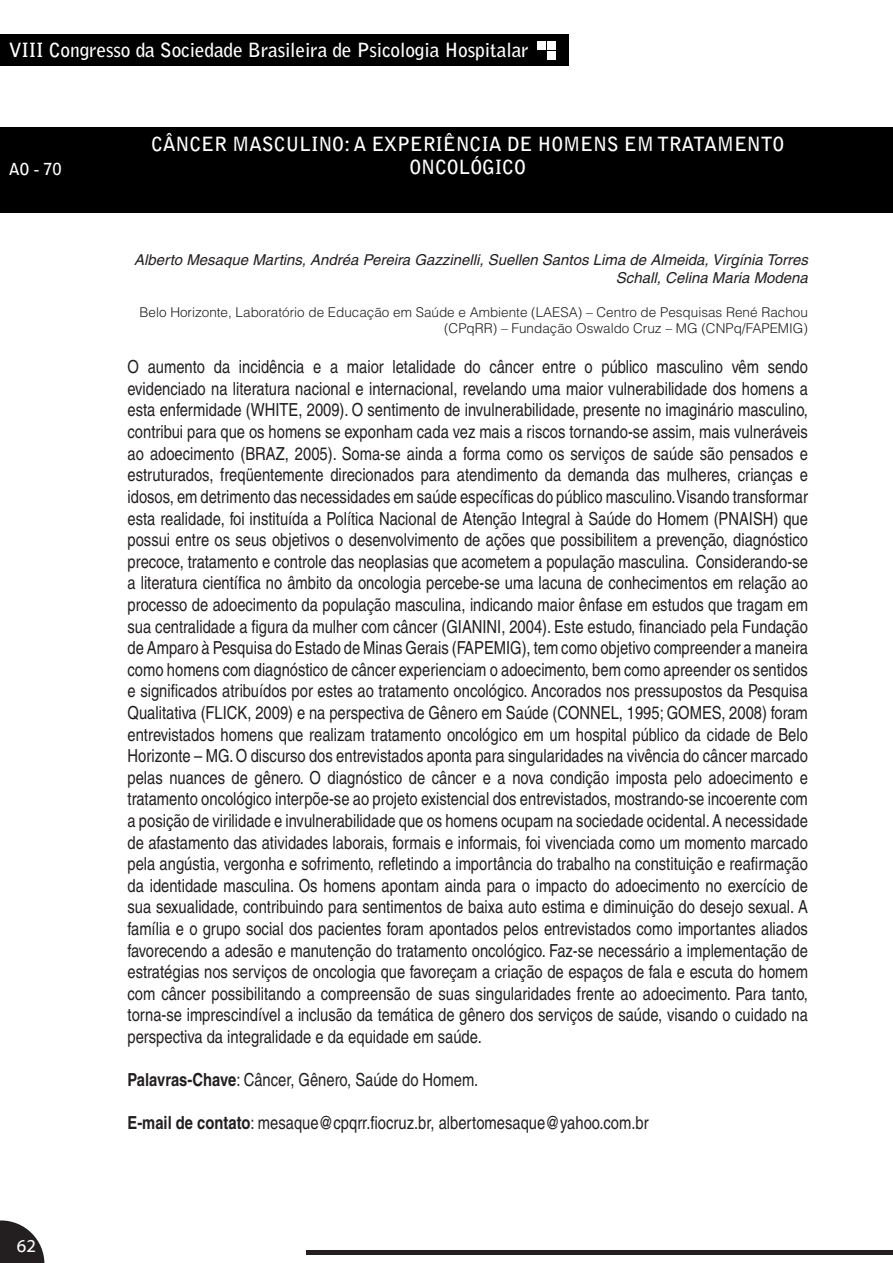
<style>
.page{position:relative;width:893px;height:1263px;background:#fff}
.page>*{position:absolute;margin:0;border:0;box-sizing:border-box;transform-origin:0 0}
.t1{font:700 19.5px/23.4px "Bell Gothic Std";letter-spacing:-.01em;color:#fff;text-align:center}
.t2{font:condensed 18px/21.6px "Helvetica";color:#231f20;text-align:justify}
.t3{font:18px "Myriad Web Pro";color:#fff}
.t4{font:700 16.5px "Bell Gothic Std";color:#fff}
.t5{font:italic 15px/18px "Helvetica";color:#231f20;text-align:right}
.t6{font:300 13.5px/16.2px "Helvetica";color:#231f20;text-align:right}
.s1{font-weight:700}
</style>
<div class="page">
<div style="left:0;top:34px;width:569px;height:32px;background:#000"></div>
<div style="left:537px;top:41px;width:9px;height:9px;background:#fff"></div>
<div style="left:547px;top:41px;width:9px;height:9px;background:#fff"></div>
<div style="left:547px;top:51px;width:9px;height:9px;background:#fff"></div>
<div style="left:0;top:128px;width:893px;height:85px;background:#000"></div>
<svg style="left:0;top:1220px;width:44px;height:43px"></svg>
<div style="left:306px;top:1250px;width:587px;height:5px;background:#231f20"></div>
<p class="t1" style="left:9px;top:38px;width:522px">VIII Congresso da Sociedade Brasileira de Psicologia Hospitalar</p>
<p class="t4" style="left:9px;top:159px;width:55px">AO - 70</p>
<p class="t3" style="left:17px;top:1236px;width:21px">62</p>
<p class="t1" style="left:151px;top:132px;width:635px">CÂNCER MASCULINO: A EXPERIÊNCIA DE HOMENS EM TRATAMENTO<br>ONCOLÓGICO</p>
<p class="t5" style="left:134px;top:251px;width:675px">Alberto Mesaque Martins, Andréa Pereira Gazzinelli, Suellen Santos Lima de Almeida, Virgínia Torres<br>Schall, Celina Maria Modena</p>
<p class="t6" style="left:140px;top:304px;width:670px">Belo Horizonte, Laboratório de Educação em Saúde e Ambiente (LAESA) – Centro de Pesquisas René Rachou (CPqRR) – Fundação Oswaldo Cruz – MG (CNPq/FAPEMIG)</p>
<p class="t2" style="left:128px;top:356px;width:682px">O aumento da incidência e a maior letalidade do câncer entre o público masculino vêm sendo evidenciado na literatura nacional e internacional, revelando uma maior vulnerabilidade dos homens a esta enfermidade (WHITE, 2009). O sentimento de invulnerabilidade, presente no imaginário masculino, contribui para que os homens se exponham cada vez mais a riscos tornando-se assim, mais vulneráveis ao adoecimento (BRAZ, 2005). Soma-se ainda a forma como os serviços de saúde são pensados e estruturados, freqüentemente direcionados para atendimento da demanda das mulheres, crianças e idosos, em detrimento das necessidades em saúde específicas do público masculino. Visando transformar esta realidade, foi instituída a Política Nacional de Atenção Integral à Saúde do Homem (PNAISH) que possui entre os seus objetivos o desenvolvimento de ações que possibilitem a prevenção, diagnóstico precoce, tratamento e controle das neoplasias que acometem a população masculina. Considerando-se a literatura científica no âmbito da oncologia percebe-se uma lacuna de conhecimentos em relação ao processo de adoecimento da população masculina, indicando maior ênfase em estudos que tragam em sua centralidade a figura da mulher com câncer (GIANINI, 2004). Este estudo, financiado pela Fundação de Amparo à Pesquisa do Estado de Minas Gerais (FAPEMIG), tem como objetivo compreender a maneira como homens com diagnóstico de câncer experienciam o adoecimento, bem como apreender os sentidos e significados atribuídos por estes ao tratamento oncológico. Ancorados nos pressupostos da Pesquisa Qualitativa (FLICK, 2009) e na perspectiva de Gênero em Saúde (CONNEL, 1995; GOMES, 2008) foram entrevistados homens que realizam tratamento oncológico em um hospital público da cidade de Belo Horizonte – MG. O discurso dos entrevistados aponta para singularidades na vivência do câncer marcado pelas nuances de gênero. O diagnóstico de câncer e a nova condição imposta pelo adoecimento e tratamento oncológico interpõe-se ao projeto existencial dos entrevistados, mostrando-se incoerente com a posição de virilidade e invulnerabilidade que os homens ocupam na sociedade ocidental. A necessidade de afastamento das atividades laborais, formais e informais, foi vivenciada como um momento marcado pela angústia, vergonha e sofrimento, refletindo a importância do trabalho na constituição e reafirmação da identidade masculina. Os homens apontam ainda para o impacto do adoecimento no exercício de sua sexualidade, contribuindo para sentimentos de baixa auto estima e diminuição do desejo sexual. A família e o grupo social dos pacientes foram apontados pelos entrevistados como importantes aliados favorecendo a adesão e manutenção do tratamento oncológico. Faz-se necessário a implementação de estratégias nos serviços de oncologia que favoreçam a criação de espaços de fala e escuta do homem com câncer possibilitando a compreensão de suas singularidades frente ao adoecimento. Para tanto, torna-se imprescindível a inclusão da temática de gênero dos serviços de saúde, visando o cuidado na perspectiva da integralidade e da equidade em saúde.</p>
<p class="t2" style="left:128px;top:1069px;width:352px"><span class="s1">Palavras-Chave</span>: Câncer, Gênero, Saúde do Homem.</p>
<p class="t2" style="left:128px;top:1112px;width:523px"><span class="s1">E-mail de contato</span>: mesaque@cpqrr.fiocruz.br, albertomesaque@yahoo.com.br</p>
</div>
